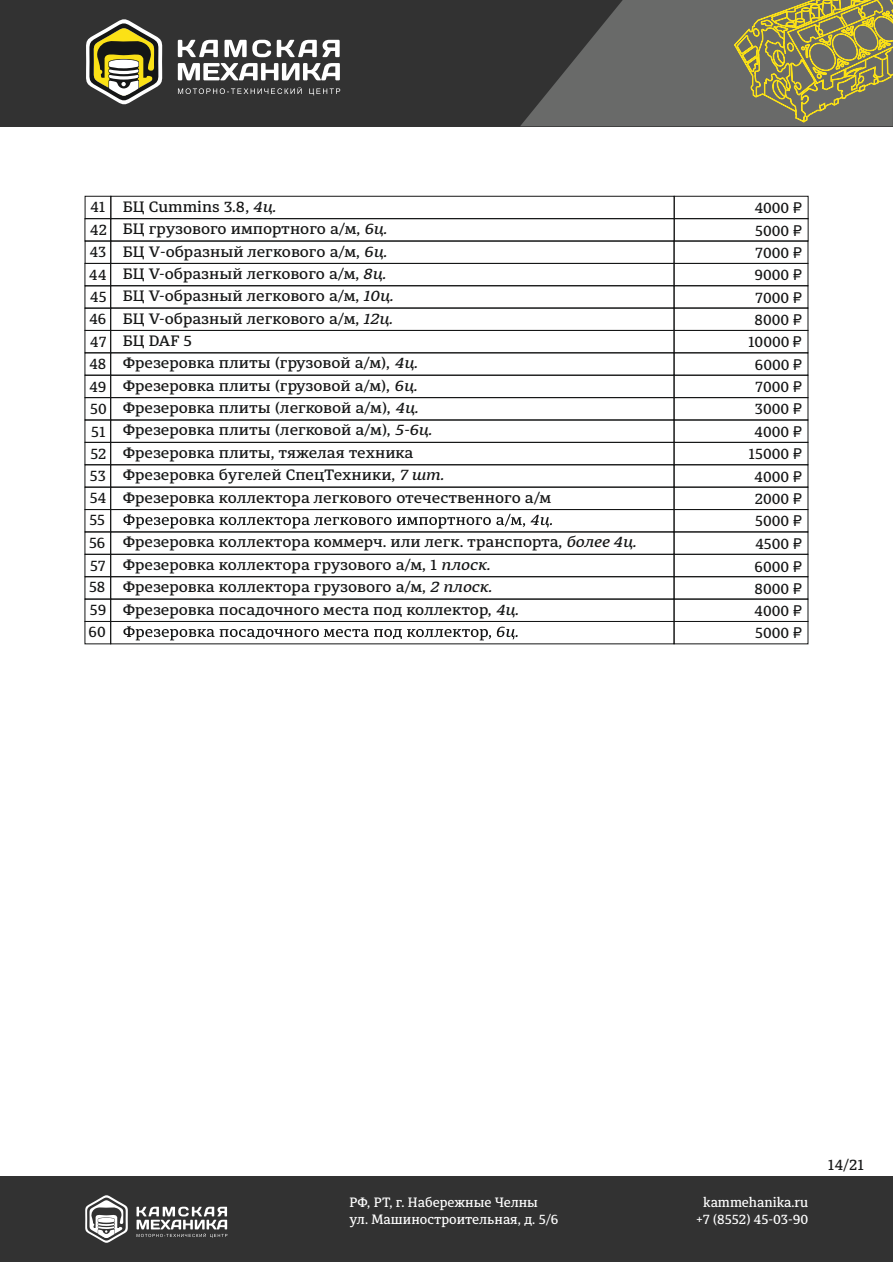
<style>
.page{position:relative;width:893px;height:1262px;background:#fff}
.page>*{position:absolute;margin:0;border:0;box-sizing:border-box;transform-origin:0 0}
.t1{font:500 15px "Diaria Pro";color:#151616}
.t2{font:500 15px "Diaria Pro";color:#151616;scale:1.09 1}
.t3{font:500 13.5px/16.4px "Diaria Pro";color:#fff}
.s1{font-style:italic}
.s2{font-family:"Arial";font-weight:400}
</style>
<div class="page">
<div style="left:0;top:1176px;width:893px;height:86px;background:#323232"></div>
<svg style="left:136px;top:1206px;width:91px;height:31px"></svg>
<svg style="left:85px;top:1195px;width:43px;height:48px"></svg>
<div style="left:0;top:0;width:893px;height:127px;background:#323232"></div>
<svg style="left:178px;top:40px;width:161px;height:17px"></svg>
<svg style="left:178px;top:87px;width:162px;height:8px"></svg>
<svg style="left:178px;top:63px;width:162px;height:17px"></svg>
<svg style="left:86px;top:19px;width:77px;height:86px"></svg>
<svg style="left:520px;top:0;width:373px;height:126px;fill:#696a69"></svg>
<svg style="left:733px;top:0;width:160px;height:123px"></svg>
<div style="left:84px;top:308px;width:27px;height:23px;border:1px solid #151616"></div>
<div style="left:110px;top:285px;width:564px;height:23px;border:1px solid #151616"></div>
<div style="left:673px;top:285px;width:135px;height:23px;border:1px solid #151616"></div>
<div style="left:84px;top:330px;width:27px;height:23px;border:1px solid #151616"></div>
<div style="left:110px;top:308px;width:564px;height:23px;border:1px solid #151616"></div>
<div style="left:673px;top:308px;width:135px;height:23px;border:1px solid #151616"></div>
<div style="left:84px;top:375px;width:27px;height:23px;border:1px solid #151616"></div>
<div style="left:84px;top:397px;width:27px;height:23px;border:1px solid #151616"></div>
<div style="left:110px;top:375px;width:564px;height:23px;border:1px solid #151616"></div>
<div style="left:673px;top:375px;width:135px;height:23px;border:1px solid #151616"></div>
<div style="left:84px;top:419px;width:27px;height:24px;border:1px solid #151616"></div>
<div style="left:110px;top:397px;width:564px;height:23px;border:1px solid #151616"></div>
<div style="left:673px;top:397px;width:135px;height:23px;border:1px solid #151616"></div>
<div style="left:84px;top:442px;width:27px;height:23px;border:1px solid #151616"></div>
<div style="left:110px;top:419px;width:564px;height:24px;border:1px solid #151616"></div>
<div style="left:673px;top:419px;width:135px;height:24px;border:1px solid #151616"></div>
<div style="left:84px;top:487px;width:27px;height:23px;border:1px solid #151616"></div>
<div style="left:84px;top:509px;width:27px;height:23px;border:1px solid #151616"></div>
<div style="left:110px;top:487px;width:564px;height:23px;border:1px solid #151616"></div>
<div style="left:673px;top:487px;width:135px;height:23px;border:1px solid #151616"></div>
<div style="left:84px;top:598px;width:27px;height:24px;border:1px solid #151616"></div>
<div style="left:110px;top:554px;width:564px;height:23px;border:1px solid #151616"></div>
<div style="left:673px;top:554px;width:135px;height:23px;border:1px solid #151616"></div>
<div style="left:85px;top:196px;width:26px;height:23px;border:1px solid #151616"></div>
<div style="left:110px;top:196px;width:564px;height:23px;border:1px solid #151616"></div>
<div style="left:673px;top:196px;width:135px;height:23px;border:1px solid #151616"></div>
<div style="left:84px;top:263px;width:27px;height:23px;border:1px solid #151616"></div>
<div style="left:110px;top:241px;width:564px;height:23px;border:1px solid #151616"></div>
<div style="left:673px;top:241px;width:135px;height:23px;border:1px solid #151616"></div>
<div style="left:84px;top:218px;width:27px;height:23px;border:1px solid #151616"></div>
<div style="left:85px;top:241px;width:26px;height:23px;border:1px solid #151616"></div>
<div style="left:110px;top:218px;width:564px;height:23px;border:1px solid #151616"></div>
<div style="left:673px;top:218px;width:135px;height:23px;border:1px solid #151616"></div>
<div style="left:84px;top:352px;width:27px;height:23px;border:1px solid #151616"></div>
<div style="left:110px;top:330px;width:564px;height:23px;border:1px solid #151616"></div>
<div style="left:673px;top:330px;width:135px;height:23px;border:1px solid #151616"></div>
<div style="left:84px;top:531px;width:27px;height:24px;border:1px solid #151616"></div>
<div style="left:110px;top:509px;width:564px;height:23px;border:1px solid #151616"></div>
<div style="left:673px;top:509px;width:135px;height:23px;border:1px solid #151616"></div>
<svg style="left:123px;top:514px;width:429px;height:14px"></svg>
<div style="left:84px;top:554px;width:27px;height:23px;border:1px solid #151616"></div>
<div style="left:110px;top:531px;width:564px;height:24px;border:1px solid #151616"></div>
<div style="left:673px;top:531px;width:135px;height:24px;border:1px solid #151616"></div>
<svg style="left:123px;top:626px;width:394px;height:14px"></svg>
<div style="left:84px;top:621px;width:27px;height:23px;border:1px solid #151616"></div>
<div style="left:110px;top:598px;width:564px;height:24px;border:1px solid #151616"></div>
<div style="left:673px;top:598px;width:135px;height:24px;border:1px solid #151616"></div>
<div style="left:84px;top:464px;width:27px;height:23px;border:1px solid #151616"></div>
<div style="left:110px;top:442px;width:564px;height:23px;border:1px solid #151616"></div>
<div style="left:673px;top:442px;width:135px;height:23px;border:1px solid #151616"></div>
<p class="t1" style="left:90px;top:200px;width:188px">41 БЦ Cummins 3.8, <span class="s1">4ц.</span></p>
<p class="t1" style="left:754px;top:202px;width:49px">4000 <span class="s2">₽</span></p>
<p class="t2" style="left:123px;top:245px;width:244px">БЦ V-образный легкового а/м, <span class="s1">6ц.</span></p>
<p class="t1" style="left:755px;top:247px;width:48px">7000 <span class="s2">₽</span></p>
<p class="t1" style="left:89px;top:268px;width:19px">44</p>
<p class="t1" style="left:90px;top:223px;width:299px">42 БЦ грузового импортного а/м, <span class="s1">6ц.</span></p>
<p class="t1" style="left:755px;top:224px;width:48px">5000 <span class="s2">₽</span></p>
<p class="t1" style="left:89px;top:246px;width:18px">43</p>
<p class="t2" style="left:123px;top:268px;width:243px">БЦ V-образный легкового а/м, <span class="s1">8ц.</span></p>
<p class="t1" style="left:754px;top:269px;width:49px">9000 <span class="s2">₽</span></p>
<p class="t1" style="left:90px;top:290px;width:305px">45 БЦ V-образный легкового а/м, <span class="s1">10ц.</span></p>
<p class="t1" style="left:755px;top:291px;width:48px">7000 <span class="s2">₽</span></p>
<p class="t1" style="left:89px;top:312px;width:306px">46 БЦ V-образный легкового а/м, <span class="s1">12ц.</span></p>
<p class="t1" style="left:754px;top:314px;width:49px">8000 <span class="s2">₽</span></p>
<p class="t1" style="left:90px;top:335px;width:18px">47</p>
<p class="t1" style="left:89px;top:380px;width:19px">49</p>
<p class="t2" style="left:123px;top:335px;width:65px">БЦ DAF 5</p>
<p class="t1" style="left:748px;top:336px;width:55px">10000 <span class="s2">₽</span></p>
<p class="t2" style="left:123px;top:357px;width:272px">Фрезеровка плиты (грузовой а/м), <span class="s1">4ц.</span></p>
<p class="t1" style="left:754px;top:358px;width:48px">6000 <span class="s2">₽</span></p>
<p class="t1" style="left:89px;top:358px;width:19px">48</p>
<p class="t2" style="left:123px;top:379px;width:272px">Фрезеровка плиты (грузовой а/м), <span class="s1">6ц.</span></p>
<p class="t1" style="left:755px;top:381px;width:48px">7000 <span class="s2">₽</span></p>
<p class="t1" style="left:90px;top:403px;width:18px">50</p>
<p class="t2" style="left:123px;top:402px;width:273px">Фрезеровка плиты (легковой а/м), <span class="s1">4ц.</span></p>
<p class="t1" style="left:754px;top:403px;width:48px">3000 <span class="s2">₽</span></p>
<p class="t2" style="left:123px;top:424px;width:286px">Фрезеровка плиты (легковой а/м), <span class="s1">5-6ц.</span></p>
<p class="t1" style="left:754px;top:425px;width:49px">4000 <span class="s2">₽</span></p>
<p class="t1" style="left:90px;top:469px;width:356px">53 Фрезеровка бугелей СпецТехники, <span class="s1">7 шт.</span></p>
<p class="t1" style="left:754px;top:470px;width:49px">4000 <span class="s2">₽</span></p>
<p class="t1" style="left:90px;top:491px;width:463px">54 Фрезеровка коллектора легкового отечественного а/м</p>
<p class="t1" style="left:754px;top:493px;width:48px">2000 <span class="s2">₽</span></p>
<p class="t1" style="left:91px;top:425px;width:16px">51</p>
<p class="t2" style="left:123px;top:446px;width:268px">Фрезеровка плиты, тяжелая техника</p>
<p class="t1" style="left:748px;top:448px;width:55px">15000 <span class="s2">₽</span></p>
<p class="t1" style="left:90px;top:448px;width:18px">52</p>
<p class="t1" style="left:89px;top:514px;width:17px">55</p>
<p class="t1" style="left:755px;top:515px;width:48px">5000 <span class="s2">₽</span></p>
<p class="t1" style="left:89px;top:536px;width:549px">56 Фрезеровка коллектора коммерч. или легк. транспорта, <span class="s1">более 4ц.</span></p>
<p class="t1" style="left:755px;top:537px;width:48px">4500 <span class="s2">₽</span></p>
<p class="t1" style="left:90px;top:558px;width:402px">57 Фрезеровка коллектора грузового а/м, 1 <span class="s1">плоск.</span></p>
<p class="t1" style="left:754px;top:560px;width:49px">6000 <span class="s2">₽</span></p>
<p class="t1" style="left:89px;top:581px;width:405px">58 Фрезеровка коллектора грузового а/м, <span class="s1">2 плоск.</span></p>
<p class="t1" style="left:754px;top:582px;width:49px">8000 <span class="s2">₽</span></p>
<p class="t1" style="left:90px;top:603px;width:431px">59 Фрезеровка посадочного места под коллектор, <span class="s1">4ц.</span></p>
<p class="t1" style="left:754px;top:604px;width:49px">4000 <span class="s2">₽</span></p>
<p class="t1" style="left:89px;top:626px;width:19px">60</p>
<p class="t1" style="left:755px;top:627px;width:48px">5000 <span class="s2">₽</span></p>
<p class="t3" style="left:349px;top:1195px;width:210px">РФ, РТ, г. Набережные Челны ул. Машиностроительная, д. 5/6</p>
<p class="t3" style="left:696px;top:1195px;width:113px;text-align:center">kammehanika.ru +7 (8552) 45-03-90</p>
<p class="t1" style="left:827px;top:1158px;width:38px">14/21</p>
</div>
